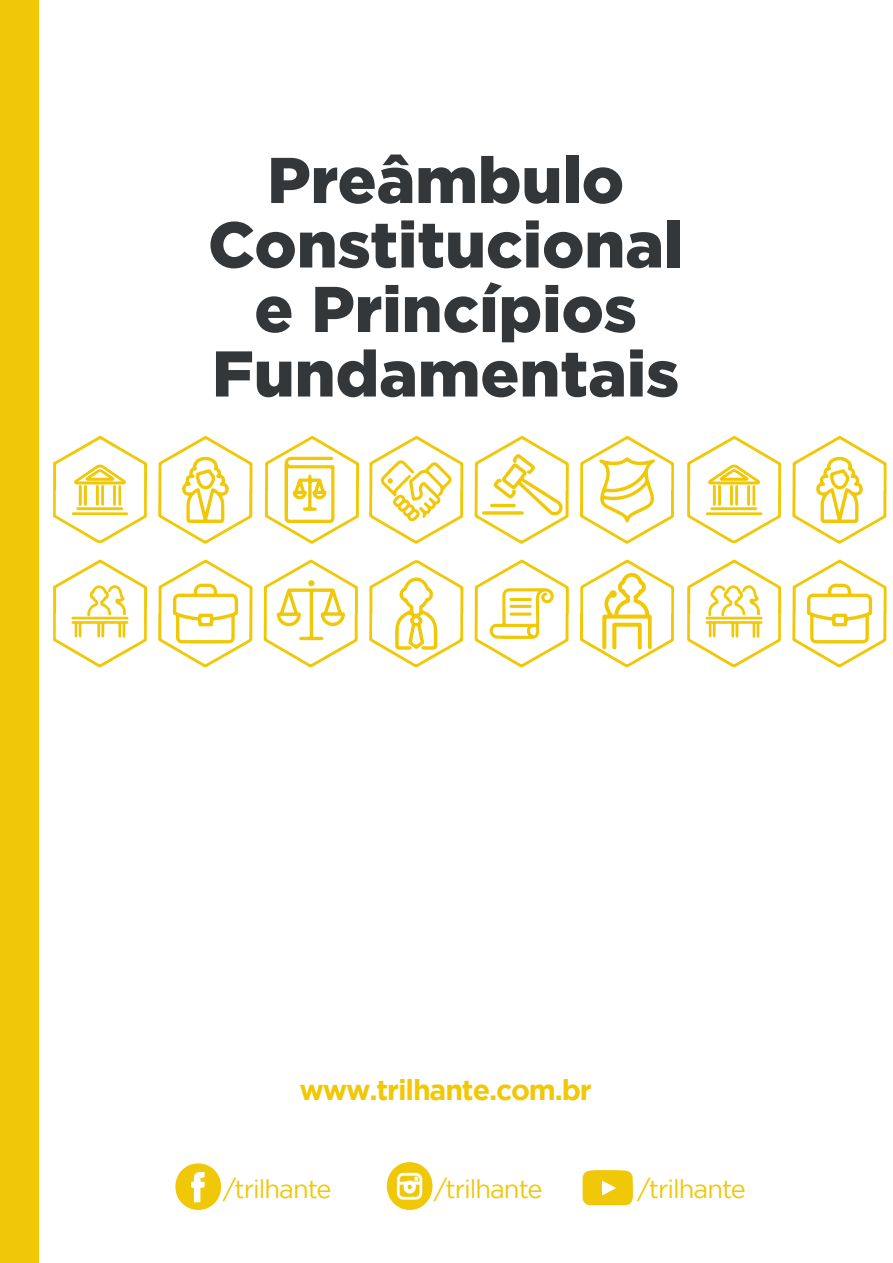
<style>
.page{position:relative;width:893px;height:1263px;background:#fff}
.page>*{position:absolute;margin:0;border:0;box-sizing:border-box;transform-origin:0 0}
.Fim_Ebook{font:900 64.5px/64.5px "Gotham";color:#33373a;text-align:center}
.t1{font:700 28.5px "Gotham";letter-spacing:-.04em;color:#f0c807}
.Parágrafo_Texto{font:25.5px "Gotham";letter-spacing:-.04em;color:#f0c807}
</style>
<div class="page">
<div style="left:0;top:0;width:39px;height:1263px;background:#f0c807"></div>
<svg style="left:475px;top:436px;width:94px;height:108px"></svg>
<svg style="left:53px;top:559px;width:94px;height:109px"></svg>
<svg style="left:369px;top:436px;width:94px;height:108px"></svg>
<svg style="left:158px;top:559px;width:94px;height:108px"></svg>
<svg style="left:792px;top:559px;width:95px;height:108px"></svg>
<svg style="left:580px;top:559px;width:94px;height:108px"></svg>
<svg style="left:264px;top:559px;width:94px;height:109px"></svg>
<div style="left:308px;top:580px;width:7px;height:6px;background:#f0c807;border-radius:50%"></div>
<svg style="left:369px;top:560px;width:94px;height:107px"></svg>
<svg style="left:687px;top:559px;width:94px;height:108px"></svg>
<svg style="left:580px;top:436px;width:94px;height:108px"></svg>
<svg style="left:158px;top:436px;width:94px;height:108px"></svg>
<svg style="left:792px;top:436px;width:95px;height:108px"></svg>
<svg style="left:53px;top:436px;width:94px;height:108px"></svg>
<svg style="left:265px;top:436px;width:94px;height:108px"></svg>
<svg style="left:687px;top:436px;width:94px;height:108px"></svg>
<svg style="left:475px;top:559px;width:94px;height:109px"></svg>
<svg style="left:175px;top:1163px;width:46px;height:47px"></svg>
<svg style="left:387px;top:1162px;width:46px;height:48px"></svg>
<svg style="left:582px;top:1170px;width:51px;height:35px"></svg>
<p class="Fim_Ebook" style="left:208px;top:146px;width:477px">Preâmbulo<br>Constitucional e Princípios<br>Fundamentais</p>
<p class="t1" style="left:299px;top:1073px;width:294px">www.trilhante.com.br</p>
<p class="Parágrafo_Texto" style="left:223px;top:1174px;width:110px">/trilhante</p>
<p class="Parágrafo_Texto" style="left:434px;top:1174px;width:110px">/trilhante</p>
<p class="Parágrafo_Texto" style="left:638px;top:1174px;width:110px">/trilhante</p>
</div>
